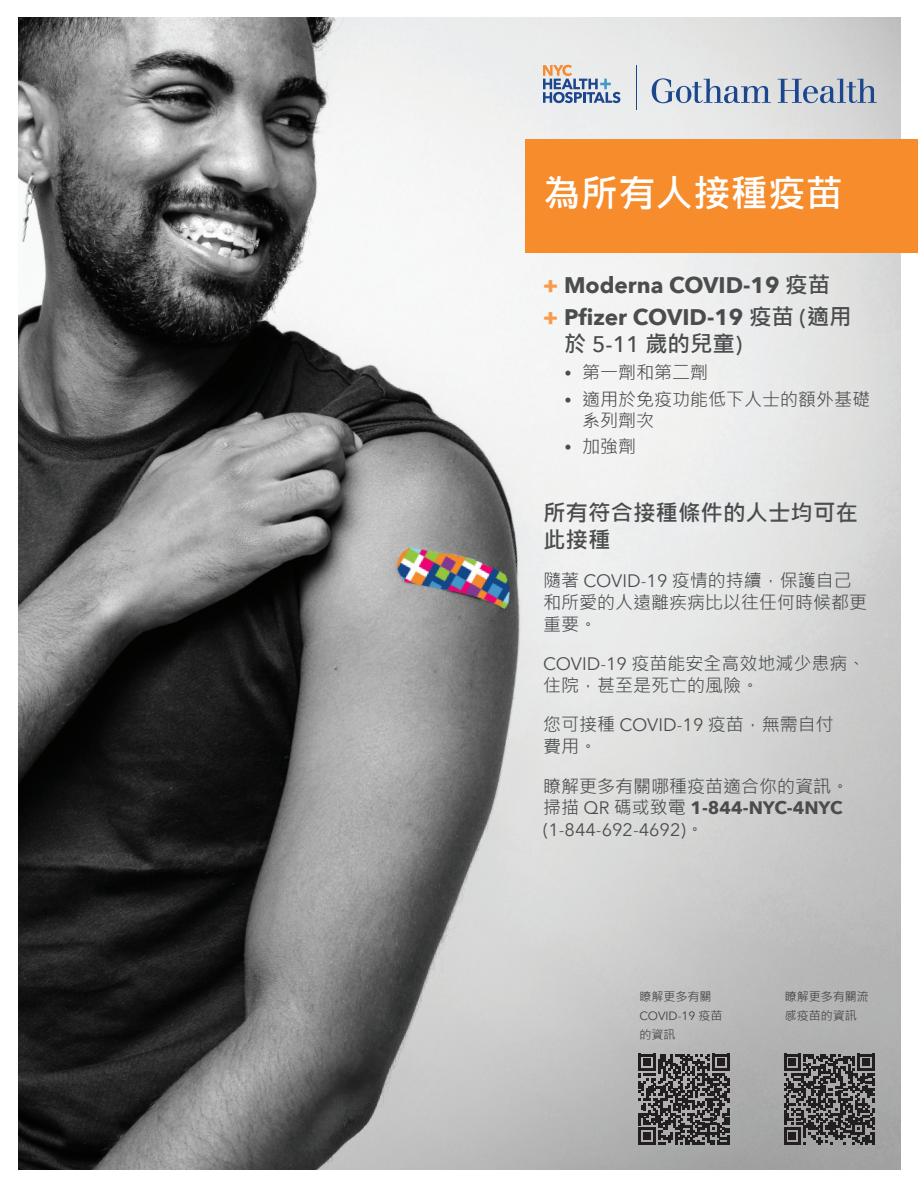
<style>
.page{position:relative;width:918px;height:1188px;background:#fff}
.page>*{position:absolute;margin:0;border:0;box-sizing:border-box;transform-origin:0 0}
.t1{font:700 37.5px "Microsoft Jheng Hei";color:#fff}
.t2{font:700 22.5px/27px "Avenir Next";color:#4b4c4d}
.t3{font:700 22.5px/27px "Microsoft Jheng Hei";color:#4b4c4d}
.t4{font:18px/21.6px "Microsoft Jheng Hei";color:#4b4c4d}
.text{font:12px/18.8px "Microsoft Jheng Hei";color:#3e3e3f}
.s1{font-weight:800;color:#f89c4b}
.s2{font-family:"Microsoft Jheng Hei"}
.s3{font-weight:500}
.s4{font-family:"Avenir Next"}
.s5{font-family:"Avenir Next";font-weight:700}
</style>
<div class="page">
<img style="left:18px;top:18px;width:882px;height:1152px">
<div style="left:525px;top:139px;width:393px;height:114px;background:#f68c2c"></div>
<svg style="left:543px;top:65px;width:77px;height:38px;background:#b1b8c7"></svg>
<hr style="left:636px;top:65px;width:1px;height:44px;background:#1c468d">
<svg style="left:652px;top:78px;width:119px;height:25px;background:#adbacd"></svg>
<svg style="left:778px;top:79px;width:99px;height:24px;background:#9daac0"></svg>
<svg style="left:784px;top:1054px;width:91px;height:91px;background:#585656"></svg>
<svg style="left:639px;top:1054px;width:90px;height:91px;background:#5a5858"></svg>
<p class="t1" style="left:543px;top:170px;width:301px">為所有人接種疫苗</p>
<p class="t2" style="left:543px;top:272px;width:289px"><span class="s1">+</span> Moderna COVID-19 <span class="s2">疫苗</span></p>
<p class="t2" style="left:564px;top:303px;width:289px;text-indent:-21px"><span class="s1">+</span> Pfizer COVID-19 <span class="s2">疫苗</span> <span class="s3">(</span><span class="s2">適用於</span> <span class="s3">5-11</span> <span class="s2">歲的兒童</span><span class="s3">)</span></p>
<p class="t4" style="left:564px;top:362px;width:145px">• 第一劑和第二劑</p>
<p class="t4" style="left:582px;top:388px;width:289px;text-indent:-18px">• 適用於免疫功能低下人士的額外基礎系列劑次</p>
<p class="t4" style="left:564px;top:436px;width:73px">• 加強劑</p>
<p class="t3" style="left:543px;top:499px;width:316px">所有符合接種條件的人士均可在此接種</p>
<p class="t4" style="left:543px;top:570px;width:325px">隨著 <span class="s4">COVID-19</span> 疫情的持續，保護自己和所愛的人遠離疾病比以往任何時候都更重要。</p>
<p class="t4" style="left:543px;top:653px;width:324px"><span class="s4">COVID-19</span> 疫苗能安全高效地減少患病、住院，甚至是死亡的風險。</p>
<p class="t4" style="left:543px;top:714px;width:292px">您可接種 <span class="s4">COVID-19</span> 疫苗，無需自付費用。</p>
<p class="t4" style="left:543px;top:775px;width:307px">瞭解更多有關哪種疫苗適合你的資訊。掃描 <span class="s4">QR</span> 碼或致電 <span class="s5">1-844-NYC-4NYC </span><span class="s4">(1-844-692-4692)</span>。</p>
<p class="text" style="left:639px;top:987px;width:84px">瞭解更多有關<br><span class="s4">COVID-19</span> 疫苗的資訊</p>
<p class="text" style="left:785px;top:987px;width:85px">瞭解更多有關流感疫苗的資訊</p>
</div>
